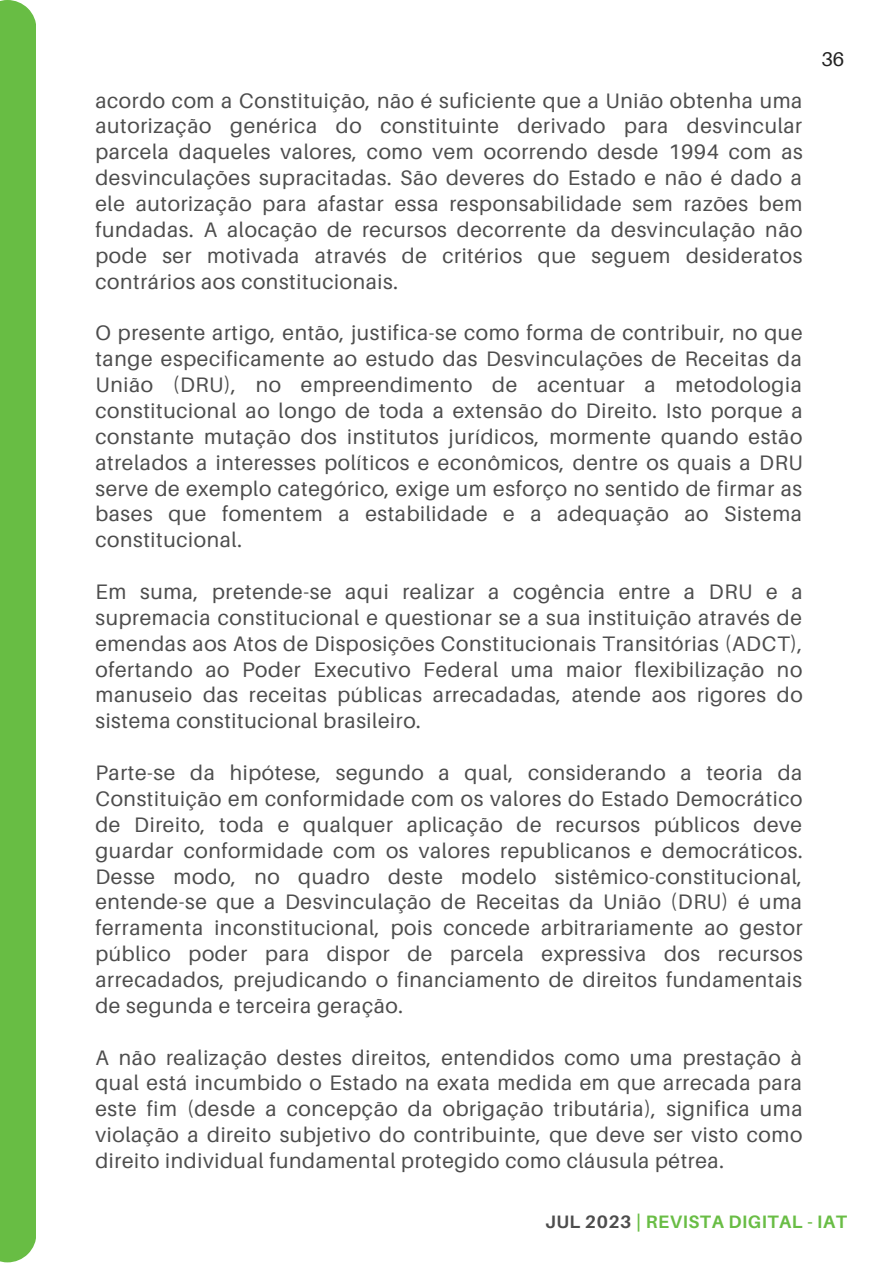
<style>
.page{position:relative;width:893px;height:1264px;background:#fff}
.page>*{position:absolute;margin:0;border:0;box-sizing:border-box;transform-origin:0 0}
.t1{font:21px/25.8px "Aileron";letter-spacing:.03em;color:#4d4d4d;text-align:justify}
.t2{font:19.8px "Aileron";color:#222}
.t3{font:700 18px "Aileron";letter-spacing:.03em;color:#69bd45}
.s1{color:#4d4d4d}
</style>
<div class="page">
<div style="left:0;top:0;width:36px;height:1262px;background:#68bd44"></div>
<p class="t1" style="left:95px;top:87px;width:708px">acordo com a Constituição, não é suficiente que a União obtenha uma autorização genérica do constituinte derivado para desvincular parcela daqueles valores, como vem ocorrendo desde 1994 com as desvinculações supracitadas. São deveres do Estado e não é dado a ele autorização para afastar essa responsabilidade sem razões bem fundadas. A alocação de recursos decorrente da desvinculação não pode ser motivada através de critérios que seguem desideratos contrários aos constitucionais.</p>
<p class="t1" style="left:95px;top:319px;width:708px">O presente artigo, então, justifica-se como forma de contribuir, no que tange especificamente ao estudo das Desvinculações de Receitas da União (DRU), no empreendimento de acentuar a metodologia constitucional ao longo de toda a extensão do Direito. Isto porque a constante mutação dos institutos jurídicos, mormente quando estão atrelados a interesses políticos e econômicos, dentre os quais a DRU serve de exemplo categórico, exige um esforço no sentido de firmar as bases que fomentem a estabilidade e a adequação ao Sistema constitucional.</p>
<p class="t1" style="left:95px;top:578px;width:708px">Em suma, pretende-se aqui realizar a cogência entre a DRU e a supremacia constitucional e questionar se a sua instituição através de emendas aos Atos de Disposições Constitucionais Transitórias (ADCT), ofertando ao Poder Executivo Federal uma maior flexibilização no manuseio das receitas públicas arrecadadas, atende aos rigores do sistema constitucional brasileiro.</p>
<p class="t1" style="left:95px;top:759px;width:708px">Parte-se da hipótese, segundo a qual, considerando a teoria da Constituição em conformidade com os valores do Estado Democrático de Direito, toda e qualquer aplicação de recursos públicos deve guardar conformidade com os valores republicanos e democráticos.<br>Desse modo, no quadro deste modelo sistêmico-constitucional, entende-se que a Desvinculação de Receitas da União (DRU) é uma ferramenta inconstitucional, pois concede arbitrariamente ao gestor público poder para dispor de parcela expressiva dos recursos arrecadados, prejudicando o financiamento de direitos fundamentais de segunda e terceira geração.</p>
<p class="t1" style="left:95px;top:1043px;width:708px">A não realização destes direitos, entendidos como uma prestação à qual está incumbido o Estado na exata medida em que arrecada para este fim (desde a concepção da obrigação tributária), significa uma violação a direito subjetivo do contribuinte, que deve ser visto como direito individual fundamental protegido como cláusula pétrea.</p>
<p class="t2" style="left:821px;top:47px;width:24px">36</p>
<p class="t3" style="left:545px;top:1210px;width:303px"><span class="s1">JUL 2023</span> | REVISTA DIGITAL - IAT</p>
</div>
